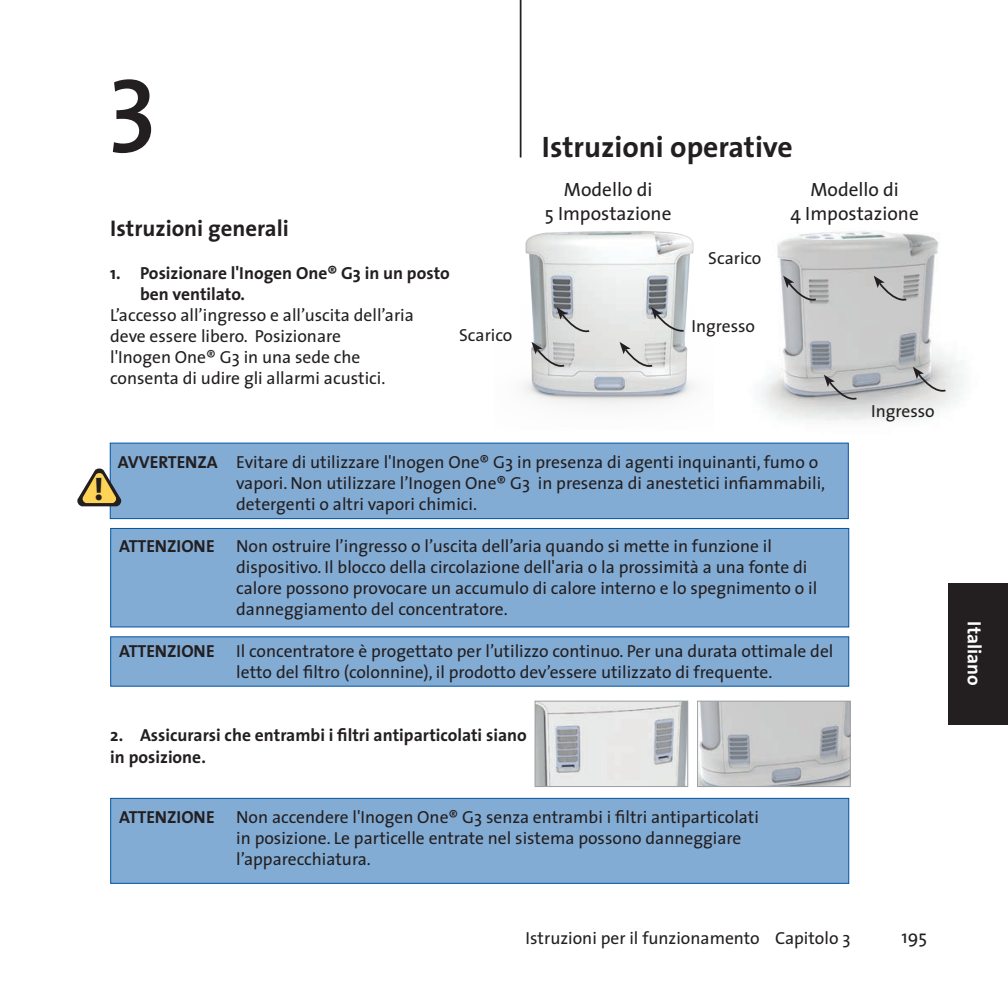
<style>
.page{position:relative;width:1008px;height:1008px;background:#fff}
.page>*{position:absolute;margin:0;border:0;box-sizing:border-box;transform-origin:0 0}
.t1{font:600 103.25px "The Sans";color:#231f20}
.t2{font:700 32.73px "Myriad";color:#231f20}
.t3{font:700 29.75px "The Sans";color:#231f20}
.t4{font:700 22.75px "The Sans";color:#231f20}
.t5{font:19.25px/23.1px "The Sans";color:#231f20;text-align:center}
.t6{font:700 19.25px "The Sans";color:#fff}
.t7{font:18.38px "The Sans";color:#231f20}
.t8{font:17.5px/21px "The Sans";color:#231f20}
.t9{font:700 17.5px/21.3px "The Sans";color:#231f20}
.s1{font-weight:700}
</style>
<div class="page">
<div style="left:948px;top:583px;width:60px;height:142px;background:#231f20"></div>
<div style="left:110px;top:798px;width:739px;height:86px;background:#83acd5;border:1px solid #0153a0"></div>
<div style="left:110px;top:528px;width:739px;height:99px;background:#83acd5;border:1px solid #0153a0"></div>
<div style="left:110px;top:636px;width:739px;height:51px;background:#83acd5"></div>
<div style="left:110px;top:443px;width:739px;height:76px;background:#83acd5;border:1px solid #0153a0"></div>
<hr style="left:520px;top:0;width:2px;height:158px;background:#231f20">
<svg style="left:77px;top:468px;width:45px;height:38px"></svg>
<img style="left:523px;top:231px;width:172px;height:175px">
<svg style="left:620px;top:342px;width:34px;height:28px"></svg>
<svg style="left:532px;top:342px;width:34px;height:28px"></svg>
<svg style="left:557px;top:307px;width:34px;height:28px"></svg>
<svg style="left:651px;top:307px;width:34px;height:26px"></svg>
<img style="left:759px;top:231px;width:205px;height:190px">
<svg style="left:913px;top:367px;width:34px;height:28px"></svg>
<svg style="left:824px;top:375px;width:34px;height:28px"></svg>
<svg style="left:783px;top:276px;width:34px;height:28px"></svg>
<svg style="left:874px;top:276px;width:34px;height:28px"></svg>
<img style="left:537px;top:703px;width:149px;height:82px">
<div style="left:535px;top:701px;width:153px;height:86px;border:1px solid #9d9fa2"></div>
<img style="left:699px;top:703px;width:149px;height:82px">
<div style="left:697px;top:701px;width:153px;height:86px;border:1px solid #9d9fa2"></div>
<h1 class="t1" style="left:109px;top:12px;width:49px">3</h1>
<h3 class="t4" style="left:110px;top:210px;width:180px">Istruzioni generali</h3>
<p class="t9" style="left:140px;top:262px;width:311px;text-indent:-30px">1. Posizionare l'Inogen One® G3 in un posto ben ventilato.</p>
<p class="t8" style="left:110px;top:304px;width:305px">L’accesso all’ingresso e all’uscita dell’aria deve essere libero. Posizionare<br>l'Inogen One® G3 in una sede che consenta di udire gli allarmi acustici.</p>
<p class="t8" style="left:459px;top:324px;width:55px">Scarico</p>
<h3 class="t3" style="left:542px;top:122px;width:252px">Istruzioni operative</h3>
<p class="t5" style="left:545px;top:178px;width:128px">Modello di<br>5 Impostazione</p>
<p class="t8" style="left:708px;top:247px;width:55px">Scarico</p>
<p class="t8" style="left:691px;top:315px;width:65px">Ingresso</p>
<p class="t5" style="left:791px;top:178px;width:130px">Modello di<br>4 Impostazione</p>
<p class="t8" style="left:871px;top:400px;width:65px">Ingresso</p>
<p class="t8" style="left:236px;top:451px;width:591px;text-indent:-118px"><span class="s1">AVVERTENZA</span> Evitare di utilizzare l'Inogen One® G3 in presenza di agenti inquinanti, fumo o vapori. Non utilizzare l’Inogen One® G3 in presenza di anestetici infiammabili, detergenti o altri vapori chimici.</p>
<p class="t8" style="left:236px;top:535px;width:583px;text-indent:-117px"><span class="s1">ATTENZIONE</span> Non ostruire l’ingresso o l’uscita dell’aria quando si mette in funzione il dispositivo. Il blocco della circolazione dell'aria o la prossimità a una fonte di calore possono provocare un accumulo di calore interno e lo spegnimento o il danneggiamento del concentratore.</p>
<p class="t8" style="left:236px;top:640px;width:599px;text-indent:-117px"><span class="s1">ATTENZIONE</span> Il concentratore è progettato per l’utilizzo continuo. Per una durata ottimale del letto del filtro (colonnine), il prodotto dev’essere utilizzato di frequente.</p>
<h2 class="t2" style="left:95px;top:472px;width:62px">! <sup>C</sup></h2>
<p class="t9" style="left:110px;top:724px;width:418px">2. Assicurarsi che entrambi i filtri antiparticolati siano in posizione.</p>
<p class="t8" style="left:236px;top:805px;width:524px;text-indent:-117px"><span class="s1">ATTENZIONE</span> Non accendere l'Inogen One® G3 senza entrambi i filtri antiparticolati in posizione. Le particelle entrate nel sistema possono danneggiare l’apparecchiatura.</p>
<p class="t8" style="left:526px;top:927px;width:326px">Istruzioni per il funzionamento Capitolo 3</p>
<p class="t7" style="left:902px;top:921px;width:27px">195</p>
<p class="t6" style="left:990px;top:621px;width:66px;rotate:90deg">Italiano</p>
</div>
